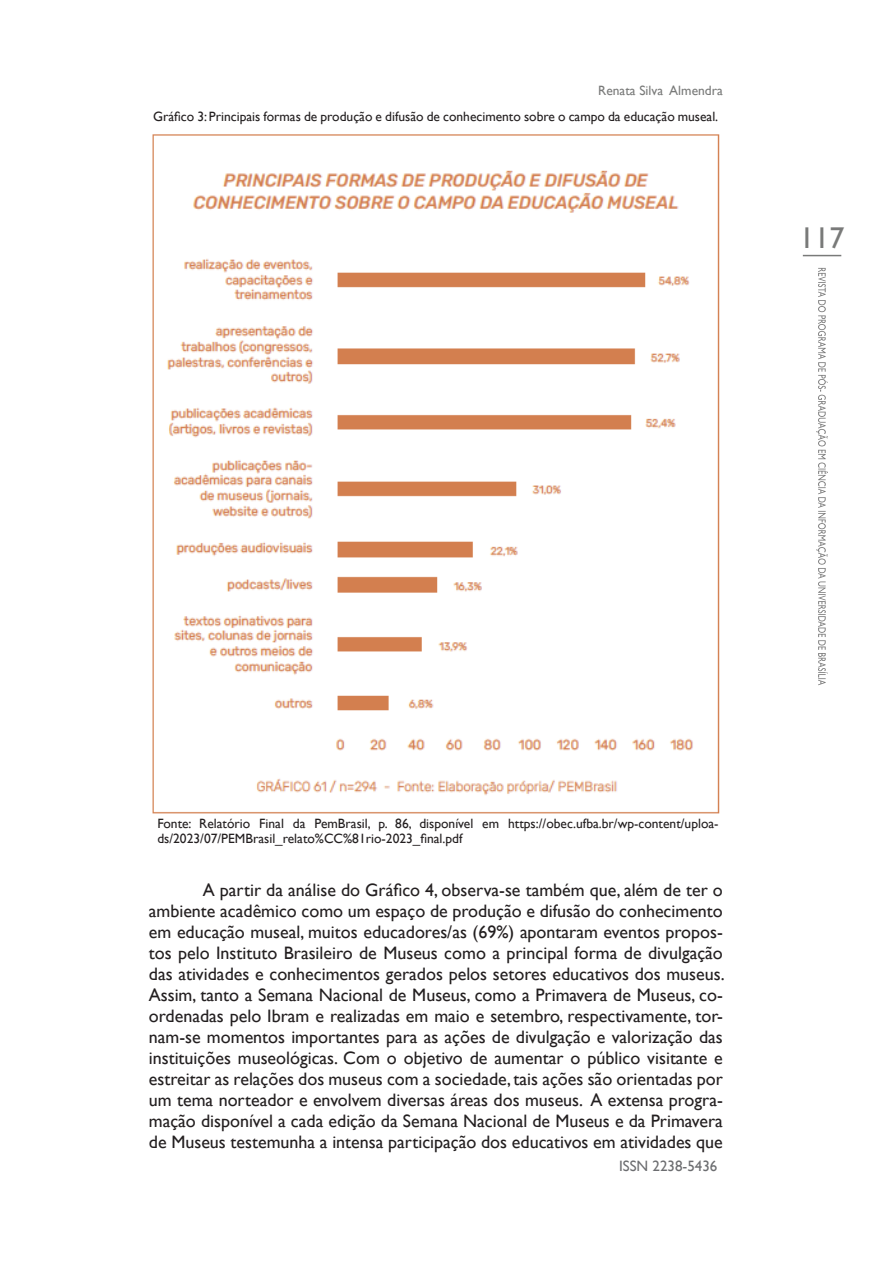
<style>
.page{position:relative;width:893px;height:1263px;background:#fff}
.page>*{position:absolute;margin:0;border:0;box-sizing:border-box;transform-origin:0 0}
.t1{font:30px "Gill Sans";color:#797a79}
.t2{font:18px/21px "Gill Sans";color:#231f20;text-align:justify}
.t3{font:15px "Gill Sans";color:#6c6d70}
.Museologia_Pamela{font:13.5px/15px "Gill Sans";color:#231f20}
.t4{font:13.5px "Gill Sans";color:#797a79}
</style>
<div class="page">
<svg style="left:816px;top:268px;width:12px;height:417px"></svg>
<hr style="left:803px;top:255px;width:38px;height:1px;background:#797a79">
<img style="left:152px;top:134px;width:568px;height:680px">
<p class="t4" style="left:598px;top:83px;width:126px">Renata Silva Almendra</p>
<p class="Museologia_Pamela" style="left:153px;top:109px;width:567px">Gráfico 3: Principais formas de produção e difusão de conhecimento sobre o campo da educação museal.</p>
<h1 class="t1" style="left:800px;top:221px;width:46px">117</h1>
<p class="Museologia_Pamela" style="left:157px;top:816px;width:563px">Fonte: Relatório Final da PemBrasil, p. 86, disponível em https://obec.ufba.br/wp-content/uploa&shy;ds/2023/07/PEMBrasil_relato%CC%81rio-2023_final.pdf</p>
<p class="t2" style="left:149px;top:880px;width:577px;text-indent:54px">A partir da análise do Gráfico 4, observa-se também que, além de ter o ambiente acadêmico como um espaço de produção e difusão do conhecimento em educação museal, muitos educadores/as (69%) apontaram eventos propos&shy;tos pelo Instituto Brasileiro de Museus como a principal forma de divulgação das atividades e conhecimentos gerados pelos setores educativos dos museus.<br>Assim, tanto a Semana Nacional de Museus, como a Primavera de Museus, co&shy;ordenadas pelo Ibram e realizadas em maio e setembro, respectivamente, tor&shy;nam-se momentos importantes para as ações de divulgação e valorização das instituições museológicas. Com o objetivo de aumentar o público visitante e estreitar as relações dos museus com a sociedade, tais ações são orientadas por um tema norteador e envolvem diversas áreas dos museus. A extensa progra&shy;mação disponível a cada edição da Semana Nacional de Museus e da Primavera de Museus testemunha a intensa participação dos educativos em atividades que</p>
<p class="t3" style="left:619px;top:1157px;width:100px">ISSN 2238-5436</p>
</div>
